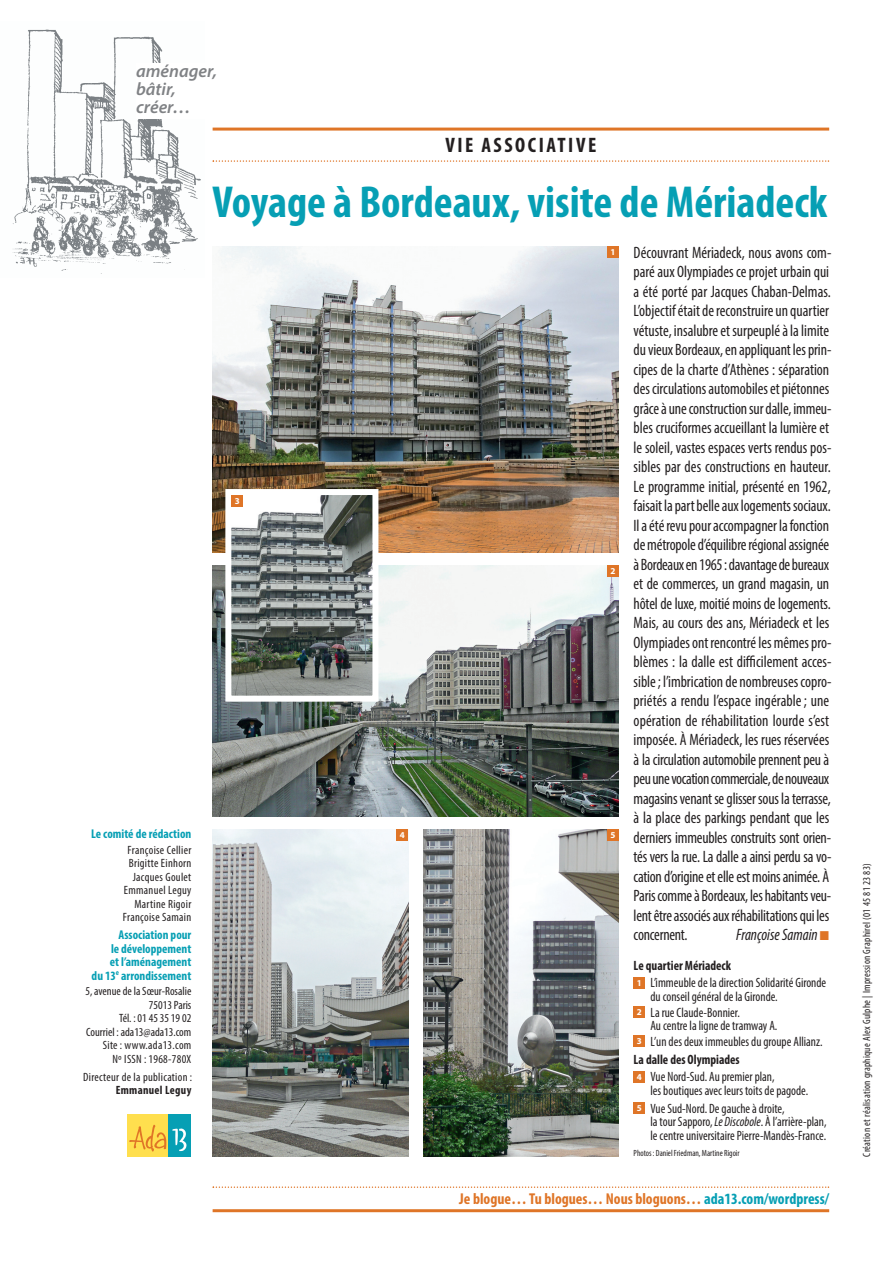
<style>
.page{position:relative;width:893px;height:1263px;background:#fff}
.page>*{position:absolute;margin:0;border:0;box-sizing:border-box;transform-origin:0 0}
.t1{font:700 condensed 45px "Myriad Pro";color:#069fb4}
.t2{font:700 condensed 21px "Myriad Pro";letter-spacing:.12em;color:#231f20}
.t3{font:italic 600 18px/18px "Myriad Pro";color:#808285}
.t4{font:condensed 16.5px/19.5px "Myriad Pro";letter-spacing:-.005em;color:#231f20;scale:.95 1}
.t5{font:italic condensed 16.5px "Myriad Pro";color:#231f20;scale:.95 1}
.t6{font:700 condensed 15.75px "Myriad Pro";color:#df7527}
.t7{font:condensed 13.5px/13.5px "Myriad Pro";color:#231f20;scale:.95 1}
.t8{font:700 condensed 13.5px "Myriad Pro";color:#231f20;scale:.95 1}
.t9{font:700 condensed 12.75px/13.5px "Myriad Pro";color:#069fb4;text-align:right}
.t10{font:condensed 12px/13.5px "Myriad Pro";letter-spacing:.025em;color:#231f20;text-align:right}
.t11{font:condensed 12px/13.5px "Myriad Pro";color:#231f20;text-align:right}
.t12{font:700 condensed 12px "Myriad Pro";letter-spacing:.025em;color:#231f20}
.t13{font:condensed 10.5px "Myriad Pro";letter-spacing:.025em;color:#231f20}
.t14{font:condensed 9px "Myriad Pro";color:#231f20;scale:.95 1}
.t15{font:700 9px "Myriad Pro";color:#fff}
.s1{color:#df7527}
.s2{font-style:italic}
.s3{color:#069fb4}
</style>
<div class="page">
<img style="left:213px;top:566px;width:406px;height:250px">
<img style="left:423px;top:829px;width:196px;height:328px">
<img style="left:213px;top:829px;width:195px;height:328px">
<div style="left:128px;top:1114px;width:40px;height:43px;background:#ffdf4e"></div>
<div style="left:168px;top:1114px;width:23px;height:43px;background:#069fb4"></div>
<svg style="left:129px;top:1124px;width:37px;height:28px"></svg>
<svg style="left:172px;top:1128px;width:15px;height:23px"></svg>
<img style="left:12px;top:29px;width:189px;height:245px">
<div style="left:136px;top:64px;width:149px;height:55px;background:#fff"></div>
<svg style="left:213px;top:1186px;width:616px;height:2px"></svg>
<hr style="left:213px;top:1209px;width:616px;height:3px;background:#df7527">
<hr style="left:213px;top:128px;width:616px;height:3px;background:#df7527">
<svg style="left:213px;top:160px;width:616px;height:2px"></svg>
<div style="left:634px;top:977px;width:11px;height:12px;background:#df7527"></div>
<div style="left:634px;top:1006px;width:11px;height:12px;background:#df7527"></div>
<div style="left:634px;top:1035px;width:11px;height:12px;background:#df7527"></div>
<div style="left:634px;top:1071px;width:11px;height:12px;background:#df7527"></div>
<div style="left:634px;top:1102px;width:11px;height:12px;background:#df7527"></div>
<img style="left:213px;top:247px;width:406px;height:306px">
<img style="left:232px;top:496px;width:139px;height:199px">
<div style="left:225px;top:489px;width:153px;height:213px;border:6px solid #fff"></div>
<div style="left:607px;top:247px;width:12px;height:11px;background:#df7527"></div>
<div style="left:607px;top:566px;width:12px;height:11px;background:#df7527"></div>
<div style="left:231px;top:495px;width:12px;height:12px;background:#df7527"></div>
<div style="left:396px;top:829px;width:12px;height:12px;background:#df7527"></div>
<div style="left:607px;top:829px;width:12px;height:12px;background:#df7527"></div>
<p class="t3" style="left:136px;top:62px;width:83px">aménager, bâtir, créer…</p>
<p class="t2" style="left:445px;top:137px;width:152px">VIE ASSOCIATIVE</p>
<p class="t9" style="left:91px;top:828px;width:102px">Le comité de rédaction</p>
<p class="t10" style="left:123px;top:844px;width:70px">Françoise Cellier<br>Brigitte Einhorn<br>Jacques Goulet<br>Emmanuel Leguy<br>Martine Rigoir<br>Françoise Samain</p>
<p class="t9" style="left:92px;top:929px;width:101px">Association pour<br>le développement<br>et l’aménagement<br>du 13<sup>e</sup> arrondissement</p>
<p class="t11" style="left:85px;top:986px;width:107px">5, avenue de la Sœur-Rosalie<br>75013 Paris<br>Tél. : 01 45 35 19 02<br>Courriel : ada13@ada13.com<br>Site : www.ada13.com<br>Nº ISSN : 1968-780X</p>
<p class="t10" style="left:83px;top:1071px;width:110px">Directeur de la publication :</p>
<p class="t12" style="left:116px;top:1086px;width:77px">Emmanuel Leguy</p>
<h1 class="t1" style="left:213px;top:186px;width:616px">Voyage à Bordeaux, visite de Mériadeck</h1>
<p class="t15" style="left:610px;top:247px;width:6px">1</p>
<p class="t4" style="left:634px;top:244px;width:210px">Découvrant Mériadeck, nous avons com&shy;paré aux Olympiades ce projet urbain qui a été porté par Jacques Chaban-Delmas.<br>L’objectif était de reconstruire un quartier vétuste, insalubre et surpeuplé à la limite du vieux Bordeaux, en appliquant les prin&shy;cipes de la charte d’Athènes : séparation des circulations automobiles et piétonnes grâce à une construction sur dalle, immeu&shy;bles cruciformes accueillant la lumière et le soleil, vastes espaces verts rendus pos&shy;sibles par des constructions en hauteur.<br>Le programme initial, présenté en 1962, faisait la part belle aux logements sociaux.<br>Il a été revu pour accompagner la fonction de métropole d’équilibre régional assignée à Bordeaux en 1965 : davantage de bureaux et de commerces, un grand magasin, un hôtel de luxe, moitié moins de logements.<br>Mais, au cours des ans, Mériadeck et les Olympiades ont rencontré les mêmes pro&shy;blèmes : la dalle est difficilement acces - sible ; l’imbrication de nombreuses copro&shy;priétés a rendu l’espace ingérable ; une opération de réhabilitation lourde s’est imposée. À Mériadeck, les rues réservées à la circulation automobile prennent peu à peu une vocation commerciale, de nouveaux magasins venant se glisser sous la terrasse, à la place des parkings pendant que les derniers immeubles construits sont orien - tés vers la rue. La dalle a ainsi perdu sa vo&shy;cation d’origine et elle est moins animée. À Paris comme à Bordeaux, les habitants veu&shy;lent être associés aux réhabilitations qui les concernent.</p>
<p class="t15" style="left:235px;top:495px;width:6px">3</p>
<p class="t15" style="left:610px;top:566px;width:6px">2</p>
<p class="t15" style="left:400px;top:829px;width:6px">4</p>
<p class="t15" style="left:610px;top:829px;width:6px">5</p>
<p class="t5" style="left:736px;top:929px;width:99px">Françoise Samain <span class="s1">■</span></p>
<p class="t8" style="left:634px;top:961px;width:104px">Le quartier Mériadeck</p>
<p class="t7" style="left:650px;top:977px;width:187px">L’immeuble de la direction Solidarité Gironde du conseil général de la Gironde.</p>
<p class="t7" style="left:650px;top:1006px;width:135px">La rue Claude-Bonnier.<br>Au centre la ligne de tramway A.</p>
<p class="t7" style="left:651px;top:1036px;width:183px">L’un des deux immeubles du groupe Allianz.</p>
<p class="t8" style="left:634px;top:1054px;width:113px">La dalle des Olympiades</p>
<p class="t7" style="left:650px;top:1071px;width:168px">Vue Nord-Sud. Au premier plan,<br>les boutiques avec leurs toits de pagode.</p>
<p class="t7" style="left:650px;top:1103px;width:187px">Vue Sud-Nord. De gauche à droite,<br>la tour Sapporo, <span class="s2">Le Discobole</span>. À l’arrière-plan, le centre universitaire Pierre-Mandès-France.</p>
<p class="t14" style="left:634px;top:1150px;width:113px">Photos : Daniel Friedman, Martine Rigoir</p>
<p class="t15" style="left:637px;top:978px;width:6px">1</p>
<p class="t15" style="left:637px;top:1007px;width:6px">2</p>
<p class="t15" style="left:637px;top:1036px;width:6px">3</p>
<p class="t15" style="left:637px;top:1071px;width:6px">4</p>
<p class="t15" style="left:637px;top:1103px;width:6px">5</p>
<p class="t6" style="left:459px;top:1193px;width:371px">Je blogue… Tu blogues… Nous bloguons… <span class="s3">ada13.com/wordpress/</span></p>
<p class="t13" style="left:863px;top:1157px;width:295px;rotate:-90deg">Création et réalisation graphique Alex Gulphe | Impression Graphirel (01 45 81 23 83)</p>
</div>
